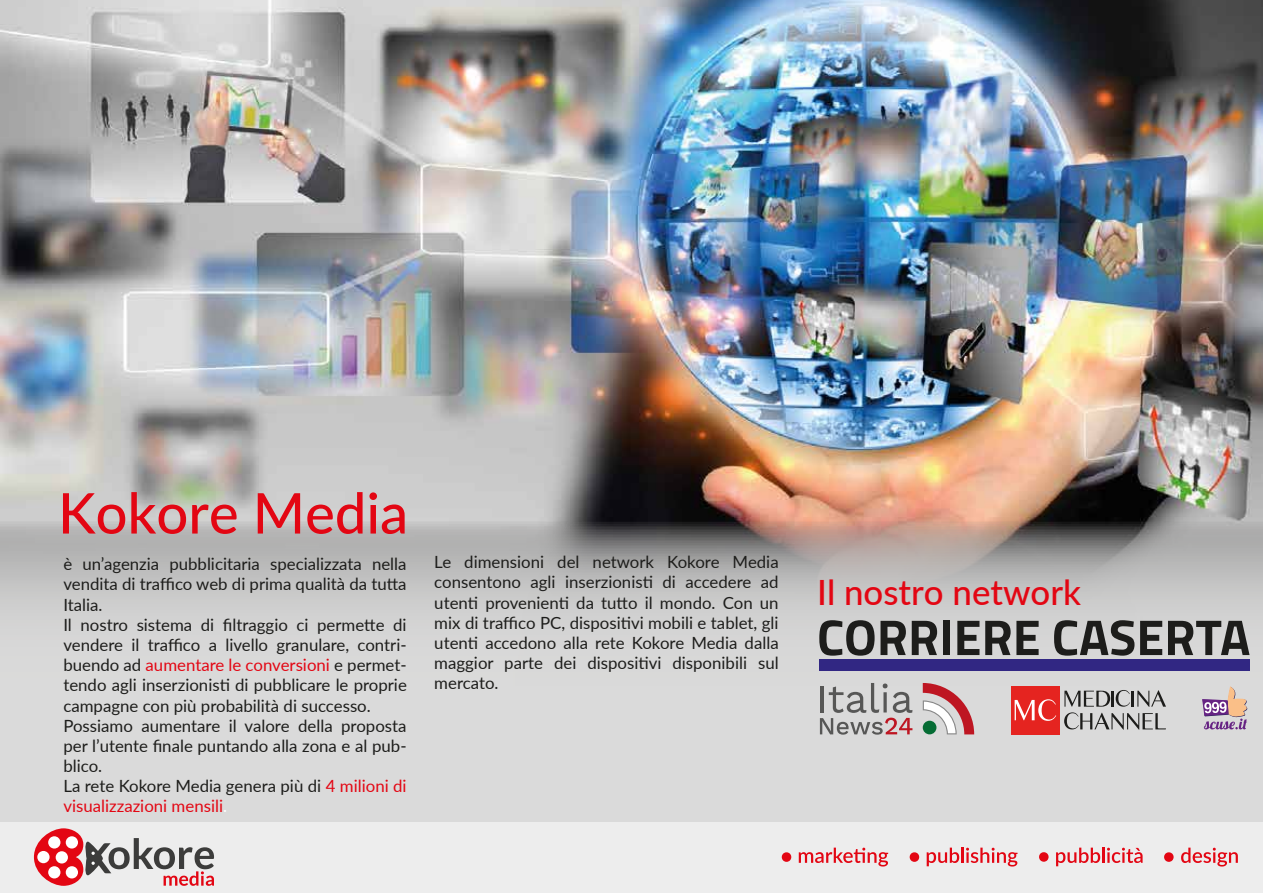
<style>
.page{position:relative;width:1263px;height:893px;background:#fff}
.page>*{position:absolute;margin:0;border:0;box-sizing:border-box;transform-origin:0 0}
.t1{font:500 56.1px "Lato";color:#e30613}
.t2{font:500 34.8px "Lato";color:#e30613}
.t3{font:16.8px/20.2px "Lato";color:#1d1d1b}
.s1{color:#e30613}
.s2{color:#fff}
</style>
<div class="page">
<div style="left:0;top:821px;width:1263px;height:72px;background:#ededed"></div>
<svg style="left:34px;top:828px;width:180px;height:58px"></svg>
<svg style="left:910px;top:852px;width:9px;height:10px"></svg>
<svg style="left:927px;top:848px;width:32px;height:18px"></svg>
<hr style="left:961px;top:848px;width:3px;height:15px;background:#e30613">
<svg style="left:966px;top:848px;width:51px;height:18px"></svg>
<svg style="left:1039px;top:852px;width:9px;height:10px"></svg>
<svg style="left:1056px;top:848px;width:86px;height:18px"></svg>
<svg style="left:1164px;top:852px;width:9px;height:10px"></svg>
<svg style="left:1181px;top:848px;width:57px;height:18px"></svg>
<svg style="left:782px;top:852px;width:9px;height:10px"></svg>
<svg style="left:799px;top:848px;width:89px;height:18px"></svg>
<img style="left:0;top:0;width:1263px;height:515px">
<svg style="left:0;top:515px;width:1263px;height:306px;background:#cbcac9"></svg>
<div style="left:61px;top:795px;width:116px;height:16px;background:#dadada"></div>
<svg style="left:1202px;top:686px;width:45px;height:43px;background:#c5acb8"></svg>
<svg style="left:923px;top:683px;width:51px;height:51px;background:#c79f9f"></svg>
<svg style="left:820px;top:683px;width:92px;height:52px;background:#b7b1b2"></svg>
<div style="left:819px;top:659px;width:430px;height:11px;background:#312783"></div>
<svg style="left:819px;top:620px;width:55px;height:36px;background:#7b7b7a"></svg>
<svg style="left:880px;top:621px;width:26px;height:34px"></svg>
<svg style="left:912px;top:621px;width:25px;height:34px"></svg>
<div style="left:943px;top:621px;width:7px;height:34px;background:#1d1d1b"></div>
<svg style="left:957px;top:621px;width:22px;height:34px"></svg>
<svg style="left:985px;top:621px;width:53px;height:34px;background:#686867"></svg>
<svg style="left:1054px;top:620px;width:80px;height:36px;background:#7b7b7a"></svg>
<svg style="left:1140px;top:621px;width:22px;height:34px"></svg>
<svg style="left:1168px;top:621px;width:81px;height:34px;background:#737372"></svg>
<div style="left:1011px;top:686px;width:49px;height:48px;background:#e52420"></div>
<svg style="left:1015px;top:699px;width:41px;height:22px"></svg>
<svg style="left:1064px;top:690px;width:102px;height:40px;background:#acacac"></svg>
<h1 class="t1" style="left:58px;top:473px;width:352px">Kokore Media</h1>
<p class="t3" style="left:63px;top:553px;width:345px">è un’agenzia pubblicitaria specializzata nella vendita di traffico web di prima qualità da tutta Italia.<br>Il nostro sistema di filtraggio ci permette di vendere il traffico a livello granulare, contri&shy;buendo ad <span class="s1">aumentare le conversioni</span> e permet&shy;tendo agli inserzionisti di pubblicare le proprie campagne con più probabilità di successo.<br>Possiamo aumentare il valore della proposta per l’utente finale puntando alla zona e al pub&shy;blico.<br>La rete Kokore Media genera più di <span class="s1">4 milioni di visualizzazioni mensili</span><span class="s2">.</span></p>
<p class="t3" style="left:434px;top:551px;width:346px;text-align:justify">Le dimensioni del network Kokore Media consentono agli inserzionisti di accedere ad utenti provenienti da tutto il mondo. Con un mix di traffico PC, dispositivi mobili e tablet, gli utenti accedono alla rete Kokore Media dalla maggior parte dei dispositivi disponibili sul mercato.</p>
<h2 class="t2" style="left:817px;top:568px;width:265px">Il nostro network</h2>
</div>
